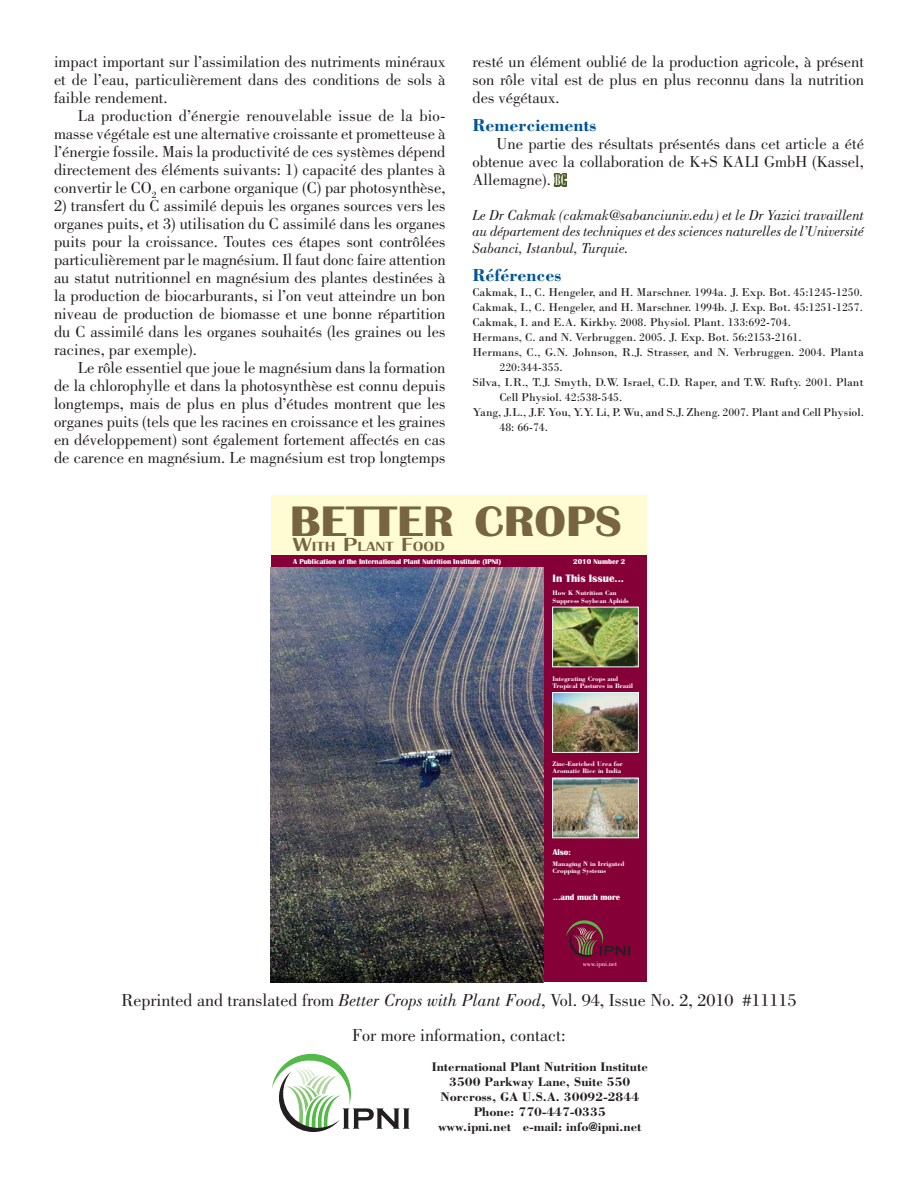
<style>
.page{position:relative;width:918px;height:1188px;background:#fff}
.page>*{position:absolute;margin:0;border:0;box-sizing:border-box;transform-origin:0 0}
.t1{font:700 44.25px "Britannic T";color:#776441;scale:1.1 1}
.t2{font:18px "Bodoni";color:#231f20}
.t3{font:700 18px "Bodoni";color:#005596}
.t4{font:16.5px/18px "Bodoni";color:#231f20;text-align:justify}
.t5{font:italic 15px/16.5px "Bodoni";letter-spacing:-.005em;color:#231f20;text-align:justify}
.t6{font:500 13.8px "Britannic T";color:#776441;scale:1.3 1}
.t7{font:700 12.9px/15px "Bodoni";color:#231f20;text-align:center}
.t8{font:12px "Bodoni";color:#231f20}
.t9{font:700 11.1px "Britannic T";color:#fff}
.t10{font:700 8.55px "Britannic T";color:#fff}
.t11{font:700 7.35px "Britannic T";color:#fff}
.t12{font:700 6.75px/7.4px "Bodoni";color:#fff}
.t13{font:6.75px "Bodoni";color:#fff}
.s1{font-family:"Bodoni MT Condensed";color:#455a20}
.s2{font-family:"Bodoni MT Condensed";color:#fff}
.s3{font-size:19.65px}
.s4{font-style:italic}
</style>
<div class="page">
<svg style="left:272px;top:1053px;width:137px;height:79px"></svg>
<div style="left:271px;top:495px;width:375px;height:61px;background:#fffbd2"></div>
<div style="left:271px;top:555px;width:375px;height:14px;background:#860038"></div>
<div style="left:271px;top:567px;width:375px;height:415px;background:#860038"></div>
<img style="left:554px;top:609px;width:83px;height:56px">
<div style="left:552px;top:607px;width:87px;height:60px;border:1px solid #fff"></div>
<svg style="left:566px;top:920px;width:65px;height:37px"></svg>
<img style="left:554px;top:694px;width:83px;height:57px">
<div style="left:552px;top:692px;width:87px;height:61px;border:1px solid #fff"></div>
<img style="left:554px;top:780px;width:83px;height:56px">
<div style="left:552px;top:778px;width:87px;height:60px;border:1px solid #fff"></div>
<img style="left:271px;top:568px;width:273px;height:414px">
<p class="t4" style="left:54px;top:54px;width:393px">impact important sur l’assimilation des nutriments minéraux et de l’eau, particulièrement dans des conditions de sols à faible rendement.</p>
<p class="t4" style="left:54px;top:108px;width:393px;text-indent:24px">La production d’énergie renouvelable issue de la bio&shy;masse végétale est une alternative croissante et prometteuse à l’énergie fossile. Mais la productivité de ces systèmes dépend directement des éléments suivants: 1) capacité des plantes à convertir le CO<sub>2</sub> en carbone organique (C) par photosynthèse,</p>
<p class="t4" style="left:54px;top:198px;width:393px">2) transfert du C assimilé depuis les organes sources vers les organes puits, et 3) utilisation du C assimilé dans les organes puits pour la croissance. Toutes ces étapes sont contrôlées particulièrement par le magnésium. Il faut donc faire attention au statut nutritionnel en magnésium des plantes destinées à la production de biocarburants, si l’on veut atteindre un bon niveau de production de biomasse et une bonne répartition du C assimilé dans les organes souhaités (les graines ou les racines, par exemple).</p>
<p class="t4" style="left:54px;top:360px;width:393px;text-indent:24px">Le rôle essentiel que joue le magnésium dans la formation de la chlorophylle et dans la photosynthèse est connu depuis longtemps, mais de plus en plus d’études montrent que les organes puits (tels que les racines en croissance et les graines en développement) sont également fortement affectés en cas de carence en magnésium. Le magnésium est trop longtemps</p>
<p class="t4" style="left:472px;top:54px;width:393px">resté un élément oublié de la production agricole, à présent son rôle vital est de plus en plus reconnu dans la nutrition des végétaux.</p>
<p class="t3" style="left:472px;top:119px;width:125px">Remerciements</p>
<p class="t4" style="left:473px;top:136px;width:393px;text-indent:24px">Une partie des résultats présentés dans cet article a été obtenue avec la collaboration de K+S KALI GmbH (Kassel, Allemagne). <span class="s1">B</span><span class="s2">C</span></p>
<p class="t5" style="left:472px;top:208px;width:393px">Le Dr Cakmak (cakmak@sabanciuniv.edu) et le Dr Yazici travaillent au département des techniques et des sciences naturelles de l’Université Sabanci, Istanbul, Turquie.</p>
<p class="t3" style="left:472px;top:269px;width:90px">Références</p>
<p class="t8" style="left:472px;top:288px;width:392px">Cakmak, I., C. Hengeler, and H. Marschner. 1994a. J. Exp. Bot. 45:1245-1250.</p>
<p class="t8" style="left:472px;top:303px;width:392px">Cakmak, I., C. Hengeler, and H. Marschner. 1994b. J. Exp. Bot. 45:1251-1257.</p>
<p class="t8" style="left:472px;top:318px;width:320px">Cakmak, I. and E.A. Kirkby. 2008. Physiol. Plant. 133:692-704.</p>
<p class="t8" style="left:472px;top:333px;width:331px">Hermans, C. and N. Verbruggen. 2005. J. Exp. Bot. 56:2153-2161.</p>
<p class="t8" style="left:472px;top:348px;width:393px">Hermans, C., G.N. Johnson, R.J. Strasser, and N. Verbruggen. 2004. Planta</p>
<p class="t8" style="left:500px;top:363px;width:65px">220:344-355.</p>
<p class="t8" style="left:472px;top:378px;width:393px">Silva, I.R., T.J. Smyth, D.W. Israel, C.D. Raper, and T.W. Rufty. 2001. Plant</p>
<p class="t8" style="left:500px;top:393px;width:124px">Cell Physiol. 42:538-545.</p>
<p class="t8" style="left:472px;top:408px;width:393px">Yang, J.L., J.F. You, Y.Y. Li, P. Wu, and S.J. Zheng. 2007. Plant and Cell Physiol.</p>
<p class="t8" style="left:500px;top:423px;width:50px">48: 66-74.</p>
<h1 class="t1" style="left:290px;top:495px;width:303px">BETTER CROPS</h1>
<p class="t6" style="left:293px;top:538px;width:119px"><span class="s3">W</span>ITH <span class="s3">P</span>LANT <span class="s3">F</span>OOD</p>
<p class="t11" style="left:293px;top:557px;width:209px">A Publication of the International Plant Nutrition Institute (IPNI)</p>
<p class="t11" style="left:573px;top:557px;width:54px">2010 Number 2</p>
<p class="t9" style="left:553px;top:571px;width:73px">In This Issue...</p>
<p class="t12" style="left:553px;top:590px;width:78px">How K Nutrition Can<br>Suppress Soybean Aphids</p>
<p class="t12" style="left:553px;top:676px;width:82px">Integrating Crops and<br>Tropical Pastures in Brazil</p>
<p class="t12" style="left:553px;top:761px;width:72px">Zinc-Enriched Urea for<br>Aromatic Rice in India</p>
<p class="t10" style="left:553px;top:847px;width:20px">Also:</p>
<p class="t12" style="left:553px;top:860px;width:73px">Managing N in Irrigated<br>Cropping Systems</p>
<p class="t10" style="left:553px;top:892px;width:68px">...and much more</p>
<p class="t13" style="left:583px;top:961px;width:36px">www.ipni.net</p>
<p class="t2" style="left:122px;top:994px;width:676px">Reprinted and translated from <span class="s4">Better Crops with Plant Food</span>, Vol. 94, Issue No. 2, 2010 #11115</p>
<p class="t2" style="left:352px;top:1029px;width:215px">For more information, contact:</p>
<p class="t7" style="left:432px;top:1060px;width:218px">International Plant Nutrition Institute<br>3500 Parkway Lane, Suite 550<br>Norcross, GA U.S.A. 30092-2844<br>Phone: 770-447-0335<br>www.ipni.net e-mail: info@ipni.net</p>
</div>
